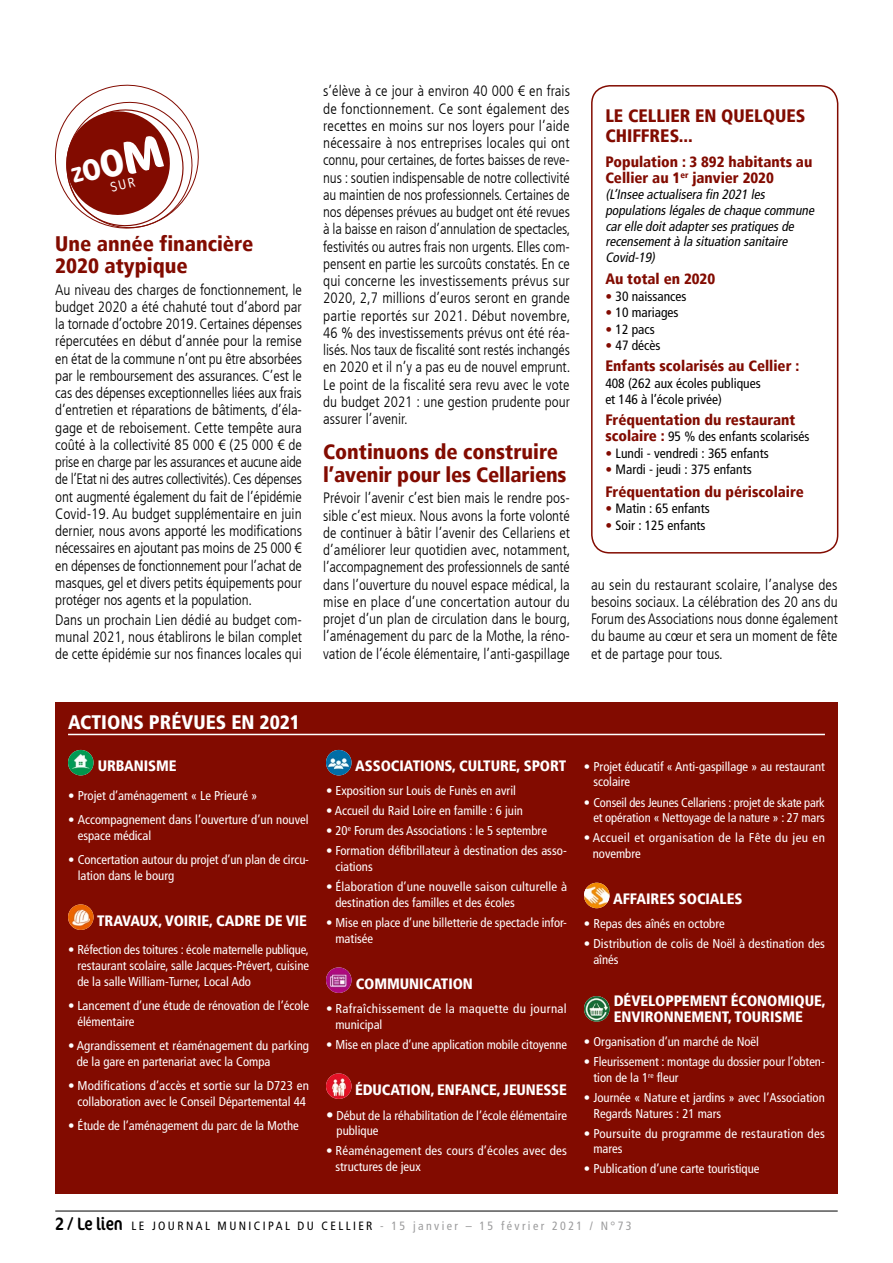
<style>
.page{position:relative;width:893px;height:1263px;background:#fff}
.page>*{position:absolute;margin:0;border:0;box-sizing:border-box;transform-origin:0 0}
.t1{font:900 condensed 21px/22.5px "Frutiger LT";color:#820b00}
.t2{font:900 condensed 19.5px "Frutiger LT";color:#fff}
.t3{font:900 condensed 18px/19.5px "Frutiger LT";color:#820b00}
.t4{font:300 condensed 15px/17.2px "Frutiger LT";color:#000;text-align:justify}
.t5{font:900 condensed 15px/16.2px "Frutiger LT";letter-spacing:-.005em;color:#fff}
.t6{font:900 condensed 15px/16.5px "Frutiger LT";color:#820b00}
.t7{font:condensed 13.5px/16.5px "Frutiger LT";color:#000}
.t8{font:italic condensed 13.5px/15.8px "Frutiger LT";color:#000}
.t9{font:condensed 12.75px/15.8px "Frutiger LT";color:#fff}
.t10{font:condensed 12.75px/15.8px "Frutiger LT";letter-spacing:.025em;color:#fff}
.t11{font:condensed 12.75px/15.8px "Frutiger LT";letter-spacing:.02em;color:#fff}
.t12{font:condensed 12px "Frutiger LT";letter-spacing:.2em;color:#9c9c9d}
.s1{font-weight:900;color:#820b00}
.s2{font-weight:900;font-size:15px;color:#820b00}
.s3{font-weight:900}
.s4{font-weight:900;font-size:15px}
.s5{font-family:"Cocon Pro";font-size:18px;color:#000}
.s6{color:#000}
</style>
<div class="page">
<hr style="left:55px;top:1211px;width:783px;height:1px;background:#000">
<div style="left:55px;top:702px;width:783px;height:491px;background:#820b00"></div>
<hr style="left:68px;top:734px;width:757px;height:1px;background:#fff">
<img style="left:68px;top:750px;width:26px;height:25px;border-radius:13px">
<img style="left:68px;top:904px;width:26px;height:26px;border-radius:13px">
<img style="left:326px;top:750px;width:25px;height:25px;border-radius:13px">
<img style="left:326px;top:967px;width:25px;height:26px;border-radius:13px">
<img style="left:326px;top:1073px;width:25px;height:26px;border-radius:13px">
<img style="left:584px;top:883px;width:25px;height:25px;border-radius:13px">
<img style="left:584px;top:996px;width:25px;height:26px;border-radius:13px">
<div style="left:591px;top:85px;width:247px;height:469px;border:2px solid #820b00;border-radius:18px"></div>
<svg style="left:54px;top:84px;width:145px;height:145px"></svg>
<h1 class="t1" style="left:55px;top:232px;width:200px">Une année financière<br>2020 atypique</h1>
<p class="t4" style="left:55px;top:281px;width:248px">Au niveau des charges de fonctionnement, le budget 2020 a été chahuté tout d’abord par la tornade d’octobre 2019. Certaines dépenses répercutées en début d’année pour la remise en état de la commune n’ont pu être absorbées par le remboursement des assurances. C’est le cas des dépenses exceptionnelles liées aux frais d’entretien et réparations de bâtiments, d’éla&shy;gage et de reboisement. Cette tempête aura coûté à la collectivité 85 000 € (25 000 € de prise en charge par les assurances et aucune aide de l’Etat ni des autres collectivités). Ces dépenses ont augmenté également du fait de l’épidémie Covid-19. Au budget supplémentaire en juin dernier, nous avons apporté les modifications nécessaires en ajoutant pas moins de 25 000 € en dépenses de fonctionnement pour l’achat de masques, gel et divers petits équipements pour protéger nos agents et la population.</p>
<p class="t4" style="left:55px;top:611px;width:248px">Dans un prochain Lien dédié au budget com&shy;munal 2021, nous établirons le bilan complet de cette épidémie sur nos finances locales qui</p>
<p class="t4" style="left:323px;top:83px;width:249px">s’élève à ce jour à environ 40 000 € en frais de fonctionnement. Ce sont également des recettes en moins sur nos loyers pour l’aide nécessaire à nos entreprises locales qui ont connu, pour certaines, de fortes baisses de reve&shy;nus : soutien indispensable de notre collectivité au maintien de nos professionnels. Certaines de nos dépenses prévues au budget ont été revues à la baisse en raison d’annulation de spectacles, festivités ou autres frais non urgents. Elles com&shy;pensent en partie les surcoûts constatés. En ce qui concerne les investissements prévus sur 2020, 2,7 millions d’euros seront en grande partie reportés sur 2021. Début novembre, 46 % des investissements prévus ont été réa&shy;lisés. Nos taux de fiscalité sont restés inchangés en 2020 et il n’y a pas eu de nouvel emprunt.<br>Le point de la fiscalité sera revu avec le vote du budget 2021 : une gestion prudente pour assurer l’avenir.</p>
<h1 class="t1" style="left:323px;top:441px;width:245px">Continuons de construire l’avenir pour les Cellariens</h1>
<p class="t4" style="left:323px;top:490px;width:249px">Prévoir l’avenir c’est bien mais le rendre pos&shy;sible c’est mieux. Nous avons la forte volonté de continuer à bâtir l’avenir des Cellariens et d’améliorer leur quotidien avec, notamment, l’accompagnement des professionnels de santé dans l’ouverture du nouvel espace médical, la mise en place d’une concertation autour du projet d’un plan de circulation dans le bourg, l’aménagement du parc de la Mothe, la réno&shy;vation de l’école élémentaire, l’anti-gaspillage</p>
<p class="t3" style="left:605px;top:106px;width:202px">LE CELLIER EN QUELQUES<br>CHIFFRES...</p>
<p class="t6" style="left:605px;top:153px;width:208px">Population : 3 892 habitants au<br>Cellier au 1<sup>er</sup> janvier 2020</p>
<p class="t8" style="left:605px;top:187px;width:213px">(L’Insee actualisera fin 2021 les populationslégalesde chaque commune carelle doitadaptersespratiquesde recensementà la situation sanitaire<br>Covid-19)</p>
<p class="t6" style="left:605px;top:271px;width:111px">Au total en 2020</p>
<p class="t7" style="left:605px;top:288px;width:83px"><span class="s1">•</span> 30 naissances</p>
<p class="t7" style="left:605px;top:305px;width:75px"><span class="s1">•</span> 10 mariages</p>
<p class="t7" style="left:605px;top:321px;width:51px"><span class="s1">•</span> 12 pacs</p>
<p class="t7" style="left:605px;top:338px;width:57px"><span class="s1">•</span> 47 décès</p>
<p class="t6" style="left:605px;top:358px;width:195px">Enfants scolarisés au Cellier :</p>
<p class="t7" style="left:605px;top:375px;width:157px">408 (262 aux écoles publiques et 146 à l’école privée)</p>
<p class="t6" style="left:605px;top:411px;width:192px">Fréquentation du restaurant</p>
<p class="t7" style="left:605px;top:429px;width:206px"><span class="s2">scolaire :</span> 95 % des enfants scolarisés</p>
<p class="t7" style="left:605px;top:445px;width:165px"><span class="s1">•</span> Lundi - vendredi : 365 enfants</p>
<p class="t7" style="left:605px;top:462px;width:148px"><span class="s1">•</span> Mardi - jeudi : 375 enfants</p>
<p class="t6" style="left:605px;top:483px;width:200px">Fréquentation du périscolaire</p>
<p class="t7" style="left:605px;top:500px;width:106px"><span class="s1">•</span> Matin : 65 enfants</p>
<p class="t7" style="left:605px;top:517px;width:102px"><span class="s1">•</span> Soir : 125 enfants</p>
<p class="t4" style="left:591px;top:576px;width:248px">au sein du restaurant scolaire, l’analyse des besoins sociaux. La célébration des 20 ans du Forum des Associations nous donne également du baume au cœur et sera un moment de fête et de partage pour tous.</p>
<h2 class="t2" style="left:68px;top:711px;width:234px">ACTIONS PRÉVUES EN 2021</h2>
<p class="t5" style="left:98px;top:758px;width:80px">URBANISME</p>
<p class="t9" style="left:68px;top:787px;width:191px"><span class="s3">•</span> Projet d’aménagement « Le Prieuré »</p>
<p class="t9" style="left:78px;top:812px;width:233px;text-indent:-10px"><span class="s3">•</span> Accompagnement dans l’ouverture d’un nouvel espace médical</p>
<p class="t9" style="left:78px;top:852px;width:233px;text-indent:-10px"><span class="s3">•</span> Concertation autour du projet d’un plan de circu&shy;lation dans le bourg</p>
<p class="t5" style="left:97px;top:912px;width:211px">TRAVAUX, VOIRIE, CADRE DE VIE</p>
<p class="t9" style="left:77px;top:942px;width:233px;text-align:justify;text-indent:-9px">• Réfection des toitures : école maternelle publique, restaurant scolaire, salle Jacques-Prévert, cuisine de la salle William-Turner, Local Ado</p>
<p class="t9" style="left:77px;top:998px;width:233px;text-indent:-9px">• Lancement d’une étude de rénovation de l’école élémentaire</p>
<p class="t9" style="left:77px;top:1038px;width:234px;text-indent:-9px">• Agrandissement et réaménagement du parking de la gare en partenariat avec la Compa</p>
<p class="t9" style="left:68px;top:1078px;width:242px;text-align:center">• Modifications d’accès et sortie sur la D723 en collaboration avec le Conseil Départemental 44</p>
<p class="t9" style="left:68px;top:1118px;width:232px">• Étude de l’aménagement du parc de la Mothe</p>
<p class="t5" style="left:355px;top:758px;width:213px">ASSOCIATIONS, CULTURE, SPORT</p>
<p class="t9" style="left:326px;top:783px;width:191px">• Exposition sur Louis de Funès en avril</p>
<p class="t9" style="left:326px;top:803px;width:199px">• Accueil du Raid Loire en famille : 6 juin</p>
<p class="t9" style="left:326px;top:823px;width:223px">• 20<sup>e</sup> Forum des Associations : le 5 septembre</p>
<p class="t9" style="left:335px;top:843px;width:233px;text-indent:-9px">• Formation défibrillateur à destination des asso&shy;ciations</p>
<p class="t9" style="left:335px;top:879px;width:233px;text-indent:-9px">• Élaboration d’une nouvelle saison culturelle à destination des familles et des écoles</p>
<p class="t9" style="left:335px;top:915px;width:233px;text-indent:-9px">• Mise en place d’une billetterie de spectacle infor&shy;matisée</p>
<p class="t5" style="left:356px;top:975px;width:119px">COMMUNICATION</p>
<p class="t10" style="left:335px;top:1001px;width:233px;text-indent:-9px">• Rafraîchissement de la maquette du journal municipal</p>
<p class="t9" style="left:326px;top:1036px;width:242px">• Mise en place d’une application mobile citoyenne</p>
<p class="t5" style="left:355px;top:1081px;width:213px">ÉDUCATION, ENFANCE, JEUNESSE</p>
<p class="t9" style="left:337px;top:1107px;width:232px;text-indent:-11px"><span class="s4">•</span> Début de la réhabilitation de l’école élémentaire publique</p>
<p class="t9" style="left:335px;top:1143px;width:233px;text-indent:-9px">• Réaménagement des cours d’écoles avec des structures de jeux</p>
<p class="t9" style="left:593px;top:758px;width:233px;text-indent:-9px">• Projet éducatif « Anti-gaspillage » au restaurant scolaire</p>
<p class="t9" style="left:584px;top:794px;width:242px;text-align:right">• Conseil des Jeunes Cellariens : projet de skate park et opération « Nettoyage de la nature » : 27 mars</p>
<p class="t10" style="left:593px;top:830px;width:234px;text-indent:-9px">• Accueil et organisation de la Fête du jeu en novembre</p>
<p class="t5" style="left:613px;top:891px;width:131px">AFFAIRES SOCIALES</p>
<p class="t9" style="left:584px;top:916px;width:142px">• Repas des aînés en octobre</p>
<p class="t9" style="left:593px;top:936px;width:233px;text-indent:-9px">• Distribution de colis de Noël à destination des aînés</p>
<p class="t5" style="left:614px;top:992px;width:213px">DÉVELOPPEMENT ÉCONOMIQUE,<br>ENVIRONNEMENT, TOURISME</p>
<p class="t9" style="left:584px;top:1034px;width:177px">• Organisation d’un marché de Noël</p>
<p class="t9" style="left:593px;top:1054px;width:233px;text-indent:-9px">• Fleurissement : montage du dossier pour l’obten&shy;tion de la 1<sup>re</sup> fleur</p>
<p class="t9" style="left:593px;top:1090px;width:233px;text-indent:-9px">• Journée « Nature et jardins » avec l’Association<br>Regards Natures : 21 mars</p>
<p class="t11" style="left:593px;top:1125px;width:233px;text-indent:-9px">• Poursuite du programme de restauration des mares</p>
<p class="t9" style="left:584px;top:1161px;width:177px">• Publication d’une carte touristique</p>
<p class="t12" style="left:55px;top:1219px;width:578px"><span class="s5">2 / Le lien</span> <span class="s6">LE JOURNAL MUNICIPAL DU CELLIER</span> - 15 janvier – 15 février 2021 / N°73</p>
</div>
